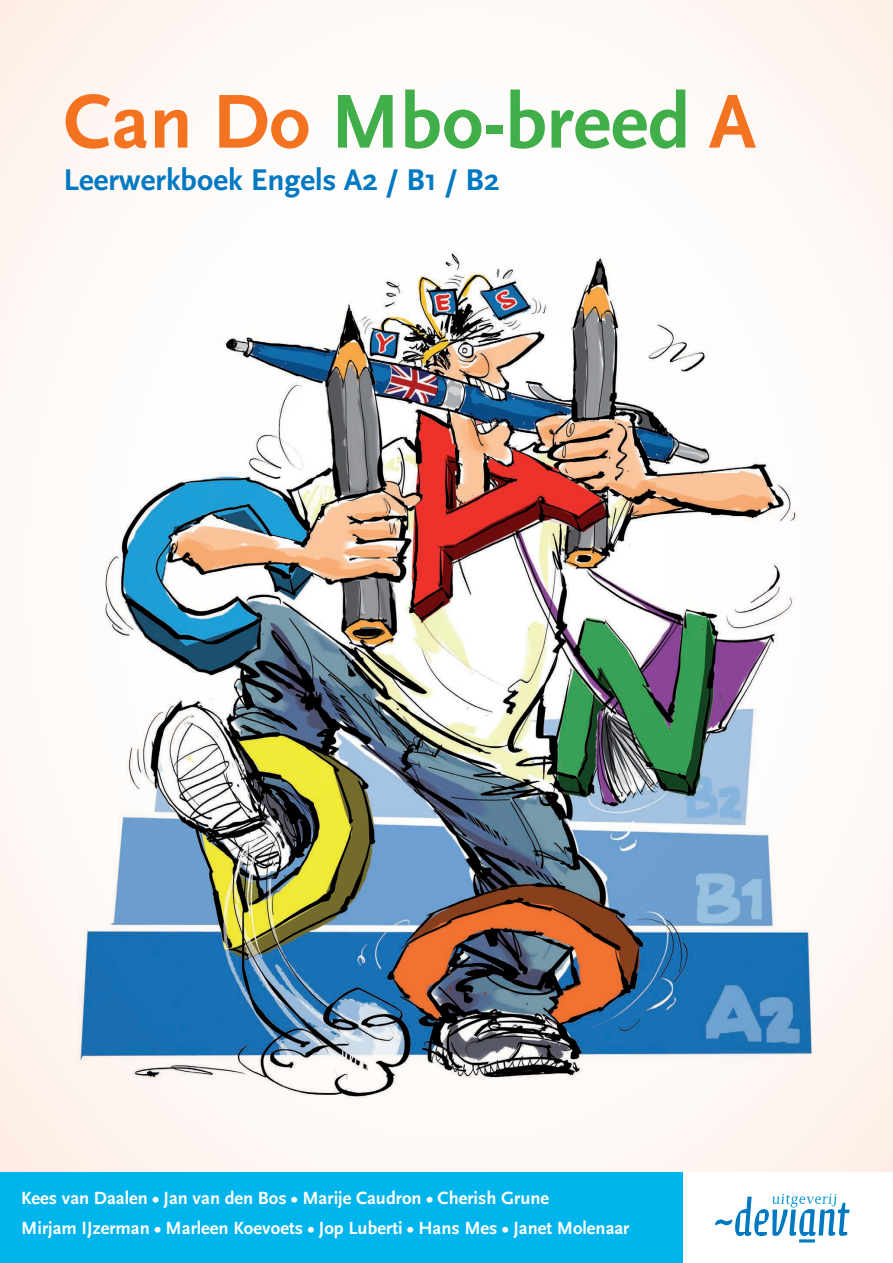
<style>
.page{position:relative;width:893px;height:1263px;background:#fff}
.page>*{position:absolute;margin:0;border:0;box-sizing:border-box;transform-origin:0 0}
.t1{font:700 79.65px "Scala Sans OT";color:#40ae49}
.t2{font:700 31.35px "Scala Sans OT";color:#0079c2}
.t3{font:700 18.45px/29.7px "Scala Sans OT";color:#fff}
.s1{color:#f47321}
</style>
<div class="page">
<div style="left:0;top:0;width:893px;height:1173px;background:#fef9f6"></div>
<div style="left:0;top:1172px;width:686px;height:91px;background:#00b4ec"></div>
<div style="left:683px;top:1172px;width:210px;height:91px;background:#fff"></div>
<hr style="left:799px;top:1239px;width:16px;height:3px;background:#0079c2">
<svg style="left:715px;top:1194px;width:134px;height:42px"></svg>
<img style="left:58px;top:252px;width:754px;height:860px">
<h1 class="t1" style="left:64px;top:77px;width:694px"><span class="s1">Can Do</span> Mbo-breed <span class="s1">A</span></h1>
<h2 class="t2" style="left:64px;top:163px;width:437px">Leerwerkboek Engels A2 / B1 / B2</h2>
<p class="t3" style="left:21px;top:1184px;width:610px">Kees van Daalen • Jan van den Bos • Marije Caudron • Cherish Grune<br>Mirjam IJzerman • Marleen Koevoets • Jop Luberti • Hans Mes • Janet Molenaar</p>
</div>
